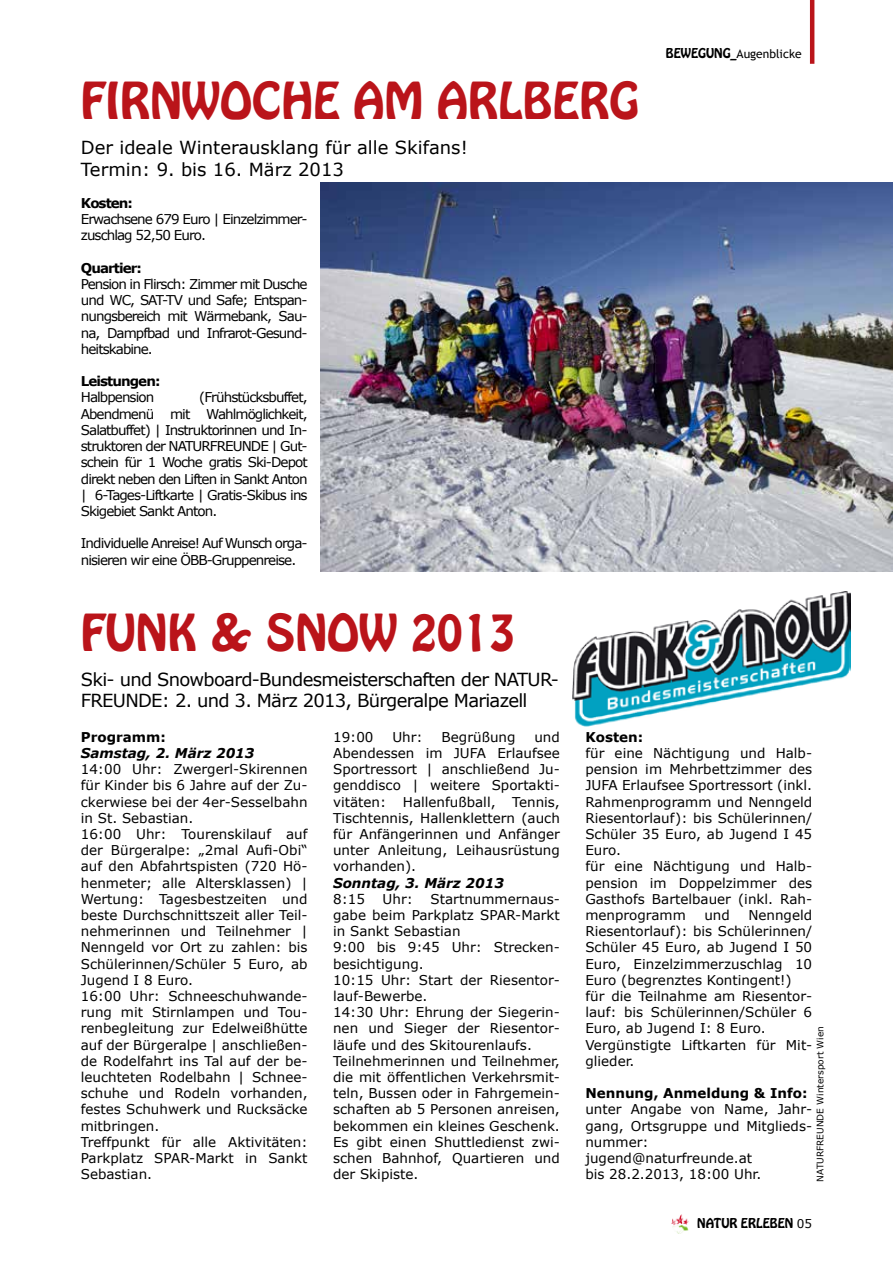
<style>
.page{position:relative;width:893px;height:1263px;background:#fff}
.page>*{position:absolute;margin:0;border:0;box-sizing:border-box;transform-origin:0 0}
.t1{font:45px "Hobo Std";color:#ba141a}
.t2{font:18px/21.6px "Verdana";letter-spacing:-.04em;color:#000}
.t3{font:18px/21.6px "Verdana";color:#000}
.t4{font:13.5px/16.2px "Verdana";color:#000}
.t5{font:13.5px/16.2px "Verdana";letter-spacing:-.07em;color:#000}
.t6{font:700 13.5px "Verdana";color:#000}
.t7{font:italic 700 13.5px "Verdana";color:#000}
.t8{font:700 13.5px "Verdana";letter-spacing:-.07em;color:#000}
.t9{font:12px "Trebuchet MS";color:#000}
.t10{font:12px "Hobo Std";color:#000}
.t11{font:9px "Verdana";color:#000}
.s1{font-family:"Hobo Std"}
.s2{font-family:"Verdana"}
</style>
<div class="page">
<img style="left:320px;top:183px;width:573px;height:388px">
<img style="left:672px;top:1215px;width:17px;height:18px">
<hr style="left:810px;top:0;width:4px;height:64px;background:#ba141a">
<img style="left:573px;top:591px;width:277px;height:136px">
<h1 class="t1" style="left:81px;top:70px;width:560px">FIRNWOCHE AM ARLBERG</h1>
<h2 class="t3" style="left:81px;top:137px;width:388px">Der ideale Winterausklang für alle Skifans!<br>Termin: 9. bis 16. März 2013</h2>
<p class="t6" style="left:81px;top:194px;width:54px">Kosten:</p>
<p class="t5" style="left:81px;top:211px;width:228px">Erwachsene 679 Euro | Einzelzimmer&shy;zuschlag 52,50 Euro.</p>
<p class="t8" style="left:81px;top:258px;width:63px">Quartier:</p>
<p class="t4" style="left:81px;top:276px;width:228px;text-align:justify">Pension in Flirsch: Zimmer mit Dusche und WC, SAT-TV und Safe; Entspan&shy;nungsbereich mit Wärmebank, Sau&shy;na, Dampfbad und Infrarot-Gesund&shy;heitskabine.</p>
<p class="t8" style="left:81px;top:372px;width:81px">Leistungen:</p>
<p class="t5" style="left:81px;top:389px;width:75px">Halbpension</p>
<p class="t4" style="left:81px;top:389px;width:228px;text-align:justify;text-indent:118px">(Frühstücksbuffet, Abendmenü mit Wahlmöglichkeit, Salatbuffet) | Instruktorinnen und In&shy;struktoren der NATURFREUNDE | Gut&shy;schein für 1 Woche gratis Ski-Depot direkt neben den Liften in Sankt Anton | 6-Tages-Liftkarte | Gratis-Skibus ins Skigebiet Sankt Anton.</p>
<p class="t5" style="left:81px;top:535px;width:228px">Individuelle Anreise! Auf Wunsch orga&shy;nisieren wir eine ÖBB-Gruppenreise.</p>
<h1 class="t1" style="left:81px;top:601px;width:436px">FUNK &amp; SNOW 2013</h1>
<p class="t9" style="left:666px;top:47px;width:137px"><span class="s1">BEWEGUNG_</span>Augenblicke</p>
<h2 class="t2" style="left:81px;top:668px;width:480px">Ski- und Snowboard-Bundesmeisterschaften der NATUR-<br>FREUNDE: 2. und 3. März 2013, Bürgeralpe Mariazell</h2>
<p class="t4" style="left:333px;top:729px;width:42px">19:00</p>
<p class="t4" style="left:392px;top:729px;width:32px">Uhr:</p>
<p class="t4" style="left:442px;top:729px;width:75px">Begrüßung</p>
<p class="t4" style="left:333px;top:729px;width:228px;text-align:justify;text-indent:201px">und Abendessen im JUFA Erlaufsee Sportressort | anschließend Ju&shy;genddisco | weitere Sportakti&shy;vitäten: Hallenfußball, Tennis, Tischtennis, Hallenklettern (auch für Anfängerinnen und Anfänger unter Anleitung, Leihausrüstung vorhanden).</p>
<p class="t7" style="left:333px;top:873px;width:172px">Sonntag, 3. März 2013</p>
<p class="t4" style="left:333px;top:891px;width:33px">8:15</p>
<p class="t4" style="left:383px;top:891px;width:32px">Uhr:</p>
<p class="t6" style="left:81px;top:727px;width:87px">Programm:</p>
<p class="t7" style="left:81px;top:743px;width:175px">Samstag, 2. März 2013</p>
<p class="t4" style="left:81px;top:761px;width:228px">14:00 Uhr: Zwergerl-Skirennen für Kinder bis 6 Jahre auf der Zu&shy;ckerwiese bei der 4er-Sesselbahn in St. Sebastian.<br>16:00 Uhr: Tourenskilauf auf der Bürgeralpe: „2mal Aufi-Obi“ auf den Abfahrtspisten (720 Hö&shy;henmeter; alle Altersklassen) |<br>Wertung: Tagesbestzeiten und beste Durchschnittszeit aller Teil&shy;nehmerinnen und Teilnehmer |<br>Nenngeld vor Ort zu zahlen: bis<br>Schülerinnen/Schüler 5 Euro, ab<br>Jugend I 8 Euro.<br>16:00 Uhr: Schneeschuhwande&shy;rung mit Stirnlampen und Tou&shy;renbegleitung zur Edelweißhütte auf der Bürgeralpe | anschließen&shy;de Rodelfahrt ins Tal auf der be&shy;leuchteten Rodelbahn | Schnee&shy;schuhe und Rodeln vorhanden, festes Schuhwerk und Rucksäcke mitbringen.<br>Treffpunkt für alle Aktivitäten:<br>Parkplatz SPAR-Markt in Sankt<br>Sebastian.</p>
<p class="t4" style="left:333px;top:891px;width:228px;text-indent:98px">Startnummernaus&shy;gabe beim Parkplatz SPAR-Markt in Sankt Sebastian<br>9:00 bis 9:45 Uhr: Strecken&shy;besichtigung.<br>10:15 Uhr: Start der Riesentor&shy;lauf-Bewerbe.<br>14:30 Uhr: Ehrung der Siegerin&shy;nen und Sieger der Riesentor&shy;läufe und des Skitourenlaufs.<br>Teilnehmerinnen und Teilnehmer, die mit öffentlichen Verkehrsmit&shy;teln, Bussen oder in Fahrgemein&shy;schaften ab 5 Personen anreisen, bekommen ein kleines Geschenk.<br>Es gibt einen Shuttledienst zwi&shy;schen Bahnhof, Quartieren und der Skipiste.</p>
<p class="t6" style="left:585px;top:727px;width:59px">Kosten:</p>
<p class="t4" style="left:585px;top:745px;width:228px">für eine Nächtigung und Halb&shy;pension im Mehrbettzimmer des<br>JUFA Erlaufsee Sportressort (inkl.<br>Rahmenprogramm und Nenngeld<br>Riesentorlauf): bis Schülerinnen/<br>Schüler 35 Euro, ab Jugend I 45<br>Euro.<br>für eine Nächtigung und Halb&shy;pension im Doppelzimmer des<br>Gasthofs Bartelbauer (inkl. Rah&shy;menprogramm</p>
<p class="t4" style="left:585px;top:907px;width:228px;text-indent:163px">Nenngeld<br>Riesentorlauf): bis Schülerinnen/<br>Schüler 45 Euro, ab Jugend I 50<br>Euro, Einzelzimmerzuschlag 10<br>Euro (begrenztes Kontingent!) für die Teilnahme am Riesentor&shy;lauf: bis Schülerinnen/Schüler 6<br>Euro, ab Jugend I: 8 Euro.<br>Vergünstigte Liftkarten für Mit&shy;glieder.</p>
<p class="t6" style="left:585px;top:1084px;width:224px">Nennung, Anmeldung &amp; Info:</p>
<p class="t4" style="left:585px;top:1101px;width:228px">unter Angabe von Name, Jahr&shy;gang, Ortsgruppe und Mitglieds&shy;nummer: jugend@naturfreunde.at<br>bis 28.2.2013, 18:00 Uhr.</p>
<p class="t4" style="left:704px;top:907px;width:27px">und</p>
<p class="t11" style="left:814px;top:1182px;width:157px;rotate:-90deg">NATURFREUNDE Wintersport Wien</p>
<p class="t10" style="left:697px;top:1215px;width:116px">NATUR ERLEBEN <span class="s2">05</span></p>
</div>
